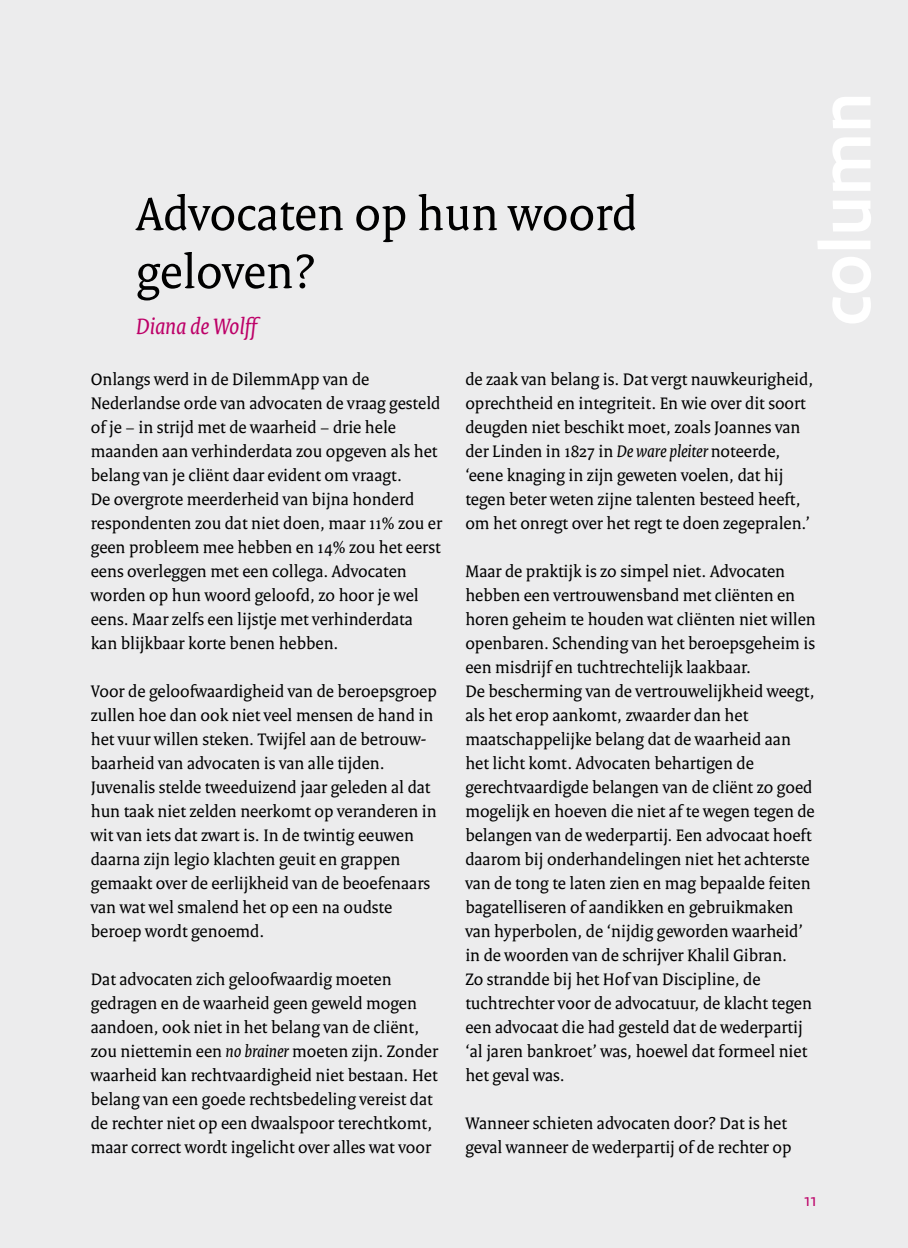
<style>
.page{position:relative;width:908px;height:1248px;background:#fff}
.page>*{position:absolute;margin:0;border:0;box-sizing:border-box;transform-origin:0 0}
.H2_Kop_-_Artikel{font:50px/58px "Rijksoverheid Serif";color:#000}
.A_Titel_-_naamregel{font:italic 24px "Rijksoverheid Serif";color:#bd0068}
.P_Broodtekst_Serif{font:18px/24px "Rijksoverheid Serif";color:#000}
.t1{font:18px "Rijksoverheid Sans Text";color:#bd0068}
.s1{font-style:italic}
</style>
<div class="page">
<div style="left:0;top:0;width:907px;height:1247px;background:#ececed"></div>
<h2 class="H2_Kop_-_Artikel" style="left:136px;top:184px;width:502px">Advocaten op hun woord geloven?</h2>
<p class="A_Titel_-_naamregel" style="left:136px;top:312px;width:122px">Diana de Wolff</p>
<p class="P_Broodtekst_Serif" style="left:91px;top:367px;width:353px">Onlangs werd in de DilemmApp van de Nederlandse orde van advocaten de vraag gesteld of je − in strijd met de waarheid − drie hele maanden aan verhinderdata zou opgeven als het belang van je cliënt daar evident om vraagt.<br>De overgrote meerderheid van bijna honderd respondenten zou dat niet doen, maar 11% zou er geen probleem mee hebben en 14% zou het eerst eens overleggen met een collega. Advocaten worden op hun woord geloofd, zo hoor je wel eens. Maar zelfs een lijstje met verhinderdata kan blijkbaar korte benen hebben.</p>
<p class="P_Broodtekst_Serif" style="left:91px;top:679px;width:347px">Voor de geloofwaardigheid van de beroepsgroep zullen hoe dan ook niet veel mensen de hand in het vuur willen steken. Twijfel aan de betrouw&shy;baarheid van advocaten is van alle tijden.<br>Juvenalis stelde tweeduizend jaar geleden al dat hun taak niet zelden neerkomt op veranderen in wit van iets dat zwart is. In de twintig eeuwen daarna zijn legio klachten geuit en grappen gemaakt over de eerlijkheid van de beoefenaars van wat wel smalend het op een na oudste beroep wordt genoemd.</p>
<p class="P_Broodtekst_Serif" style="left:91px;top:967px;width:348px">Dat advocaten zich geloofwaardig moeten gedragen en de waarheid geen geweld mogen aandoen, ook niet in het belang van de cliënt, zou niettemin een <span class="s1">no brainer</span> moeten zijn. Zonder waarheid kan rechtvaardigheid niet bestaan. Het belang van een goede rechtsbedeling vereist dat de rechter niet op een dwaalspoor terechtkomt, maar correct wordt ingelicht over alles wat voor</p>
<p class="P_Broodtekst_Serif" style="left:465px;top:367px;width:349px">de zaak van belang is. Dat vergt nauwkeurigheid, oprechtheid en integriteit. En wie over dit soort deugden niet beschikt moet, zoals Joannes van der Linden in 1827 in <span class="s1">De ware pleiter</span> noteerde, ‘eene knaging in zijn geweten voelen, dat hij tegen beter weten zijne talenten besteed heeft, om het onregt over het regt te doen zegepralen.’</p>
<p class="P_Broodtekst_Serif" style="left:465px;top:559px;width:352px">Maar de praktijk is zo simpel niet. Advocaten hebben een vertrouwensband met cliënten en horen geheim te houden wat cliënten niet willen openbaren. Schending van het beroepsgeheim is een misdrijf en tuchtrechtelijk laakbaar.<br>De bescherming van de vertrouwelijkheid weegt, als het erop aankomt, zwaarder dan het maatschappelijke belang dat de waarheid aan het licht komt. Advocaten behartigen de gerechtvaardigde belangen van de cliënt zo goed mogelijk en hoeven die niet af te wegen tegen de belangen van de wederpartij. Een advocaat hoeft daarom bij onderhandelingen niet het achterste van de tong te laten zien en mag bepaalde feiten bagatelliseren of aandikken en gebruikmaken van hyperbolen, de ‘nijdig geworden waarheid’ in de woorden van de schrijver Khalil Gibran.<br>Zo strandde bij het Hof van Discipline, de tuchtrechter voor de advocatuur, de klacht tegen een advocaat die had gesteld dat de wederpartij ‘al jaren bankroet’ was, hoewel dat formeel niet het geval was.</p>
<p class="P_Broodtekst_Serif" style="left:465px;top:1111px;width:327px">Wanneer schieten advocaten door? Dat is het geval wanneer de wederpartij of de rechter op</p>
<p class="t1" style="left:803px;top:1189px;width:15px">11</p>
</div>
